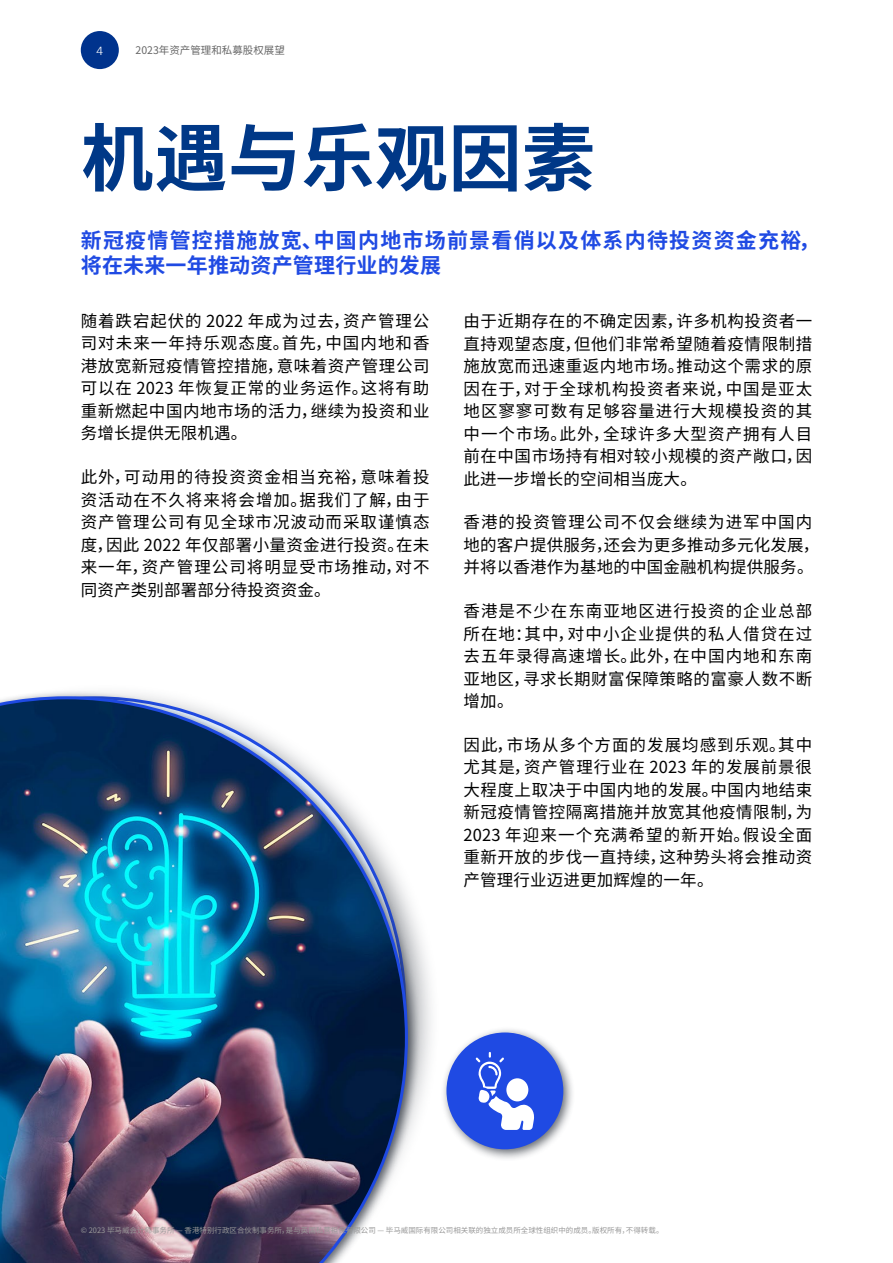
<style>
.page{position:relative;width:893px;height:1263px;background:#fff}
.page>*{position:absolute;margin:0;border:0;box-sizing:border-box;transform-origin:0 0}
.t1{font:700 73.5px "Noto Sans CJ Ksc";color:#003887}
.t2{font:700 21px/25.5px "Noto Sans CJ Ksc";letter-spacing:.06em;color:#1f4ae3}
.t3{font:16.5px/22.5px "Noto Sans CJ Ksc";letter-spacing:.035em;color:#000;text-align:justify}
.t4{font:16.5px/22.5px "Noto Sans CJ Ksc";letter-spacing:.01em;color:#000}
.t5{font:300 12px "Univers 45";color:#fff}
.t6{font:10.5px "Noto Sans CJ Ksc";color:#666}
.t7{font:7.5px "Noto Sans CJ Ksc";color:#989898}
</style>
<div class="page">
<div style="left:0;top:683px;width:440px;height:580px;background:#303640;opacity:.56"></div>
<div style="left:440px;top:1026px;width:136px;height:135px;background:#303640;opacity:.75"></div>
<div style="left:446px;top:1032px;width:117px;height:117px;background:#1f4ae3;border-radius:50%"></div>
<div style="left:0;top:690px;width:420px;height:573px;background:#303640;opacity:.75"></div>
<img style="left:0;top:696px;width:408px;height:567px">
<div style="left:81px;top:31px;width:38px;height:38px;background:#00338d;border-radius:50%"></div>
<svg style="left:476px;top:1052px;width:58px;height:78px"></svg>
<div style="left:506px;top:1078px;width:22px;height:23px;background:#fff;border-radius:50%"></div>
<p class="t5" style="left:96px;top:43px;width:8px">4</p>
<p class="t6" style="left:136px;top:44px;width:151px">2023年资产管理和私募股权展望</p>
<h1 class="t1" style="left:81px;top:117px;width:516px">机遇与乐观因素</h1>
<p class="t2" style="left:81px;top:227px;width:740px">新冠疫情管控措施放宽、中国内地市场前景看俏以及体系内待投资资金充裕，将在未来一年推动资产管理行业的发展</p>
<p class="t3" style="left:81px;top:310px;width:350px">随着跌宕起伏的 2022 年成为过去，资产管理公司对未来一年持乐观态度。首先，中国内地和香港放宽新冠疫情管控措施，意味着资产管理公司可以在 2023 年恢复正常的业务运作。这将有助重新燃起中国内地市场的活力，继续为投资和业务增长提供无限机遇。</p>
<p class="t3" style="left:81px;top:466px;width:350px">此外，可动用的待投资资金相当充裕，意味着投资活动在不久将来将会增加。据我们了解，由于资产管理公司有见全球市况波动而采取谨慎态度，因此 2022 年仅部署小量资金进行投资。在未来一年，资产管理公司将明显受市场推动，对不同资产类别部署部分待投资资金。</p>
<p class="t3" style="left:463px;top:310px;width:350px">由于近期存在的不确定因素，许多机构投资者一直持观望态度，但他们非常希望随着疫情限制措施放宽而迅速重返内地市场。推动这个需求的原因在于，对于全球机构投资者来说，中国是亚太地区寥寥可数有足够容量进行大规模投资的其中一个市场。此外，全球许多大型资产拥有人目前在中国市场持有相对较小规模的资产敞口，因此进一步增长的空间相当庞大。</p>
<p class="t4" style="left:463px;top:511px;width:357px">香港的投资管理公司不仅会继续为进军中国内地的客户提供服务，还会为更多推动多元化发展，并将以香港作为基地的中国金融机构提供服务。</p>
<p class="t3" style="left:463px;top:600px;width:350px">香港是不少在东南亚地区进行投资的企业总部所在地：其中，对中小企业提供的私人借贷在过去五年录得高速增长。此外，在中国内地和东南亚地区，寻求长期财富保障策略的富豪人数不断增加。</p>
<p class="t3" style="left:463px;top:734px;width:350px">因此，市场从多个方面的发展均感到乐观。其中尤其是，资产管理行业在 2023 年的发展前景很大程度上取决于中国内地的发展。中国内地结束新冠疫情管控隔离措施并放宽其他疫情限制，为2023 年迎来一个充满希望的新开始。假设全面重新开放的步伐一直持续，这种势头将会推动资产管理行业迈进更加辉煌的一年。</p>
<p class="t7" style="left:81px;top:1226px;width:584px">© 2023 毕马威会计师事务所 — 香港特别行政区合伙制事务所，是与英国私营担保有限公司 — 毕马威国际有限公司相关联的独立成员所全球性组织中的成员。版权所有，不得转载。</p>
</div>
